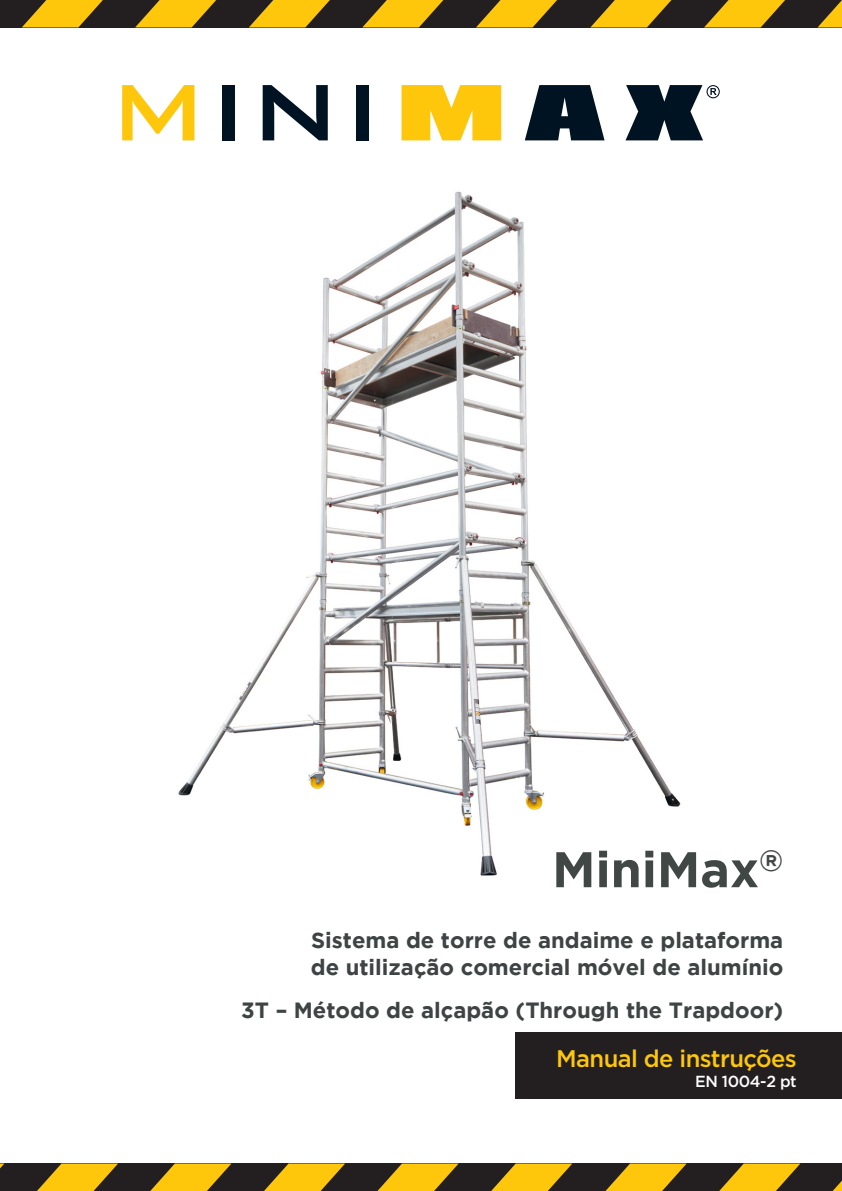
<style>
.page{position:relative;width:842px;height:1191px;background:#fff}
.page>*{position:absolute;margin:0;border:0;box-sizing:border-box;transform-origin:0 0}
.t1{font:700 50px "Gotham";color:#414745}
.t2{font:500 24px "Gotham";letter-spacing:-.025em;color:#fec70c}
.t3{font:700 22px/26.4px "Gotham";color:#3d4443}
.t4{font:500 16px "Gotham";letter-spacing:-.025em;color:#fff}
</style>
<div class="page">
<div style="left:0;top:1163px;width:842px;height:28px;background:#231f20"></div>
<svg style="left:0;top:1163px;width:4px;height:6px"></svg>
<svg style="left:37px;top:1163px;width:81px;height:28px"></svg>
<svg style="left:150px;top:1163px;width:81px;height:28px"></svg>
<svg style="left:264px;top:1163px;width:81px;height:28px"></svg>
<svg style="left:377px;top:1163px;width:82px;height:28px"></svg>
<svg style="left:491px;top:1163px;width:81px;height:28px"></svg>
<svg style="left:605px;top:1163px;width:82px;height:28px"></svg>
<svg style="left:719px;top:1163px;width:81px;height:28px"></svg>
<svg style="left:833px;top:1180px;width:9px;height:11px"></svg>
<div style="left:0;top:0;width:842px;height:27px;background:#231f20"></div>
<svg style="left:22px;top:0;width:81px;height:27px"></svg>
<svg style="left:135px;top:0;width:81px;height:27px"></svg>
<svg style="left:249px;top:0;width:81px;height:27px"></svg>
<svg style="left:362px;top:0;width:82px;height:27px"></svg>
<svg style="left:476px;top:0;width:81px;height:27px"></svg>
<svg style="left:591px;top:0;width:81px;height:27px"></svg>
<svg style="left:704px;top:0;width:81px;height:27px"></svg>
<svg style="left:818px;top:0;width:24px;height:27px"></svg>
<div style="left:516px;top:1032px;width:326px;height:66px;background:#231f20"></div>
<img style="left:178px;top:191px;width:503px;height:685px">
<svg style="left:122px;top:85px;width:72px;height:55px"></svg>
<div style="left:222px;top:85px;width:12px;height:55px;background:#001322"></div>
<svg style="left:263px;top:85px;width:65px;height:55px"></svg>
<div style="left:356px;top:85px;width:13px;height:55px;background:#001322"></div>
<svg style="left:401px;top:85px;width:100px;height:55px;background:#fecd26"></svg>
<svg style="left:525px;top:85px;width:79px;height:55px"></svg>
<svg style="left:625px;top:85px;width:95px;height:55px"></svg>
<p class="t1" style="left:552px;top:840px;width:233px">MiniMax<sup>®</sup></p>
<p class="t3" style="left:311px;top:926px;width:474px">Sistema de torre de andaime e plataforma de utilização comercial móvel de alumínio</p>
<p class="t3" style="left:241px;top:996px;width:544px">3T – Método de alçapão (Through the Trapdoor)</p>
<p class="t2" style="left:556px;top:1042px;width:242px">Manual de instruções</p>
<p class="t4" style="left:695px;top:1070px;width:103px">EN 1004-2 pt</p>
</div>
